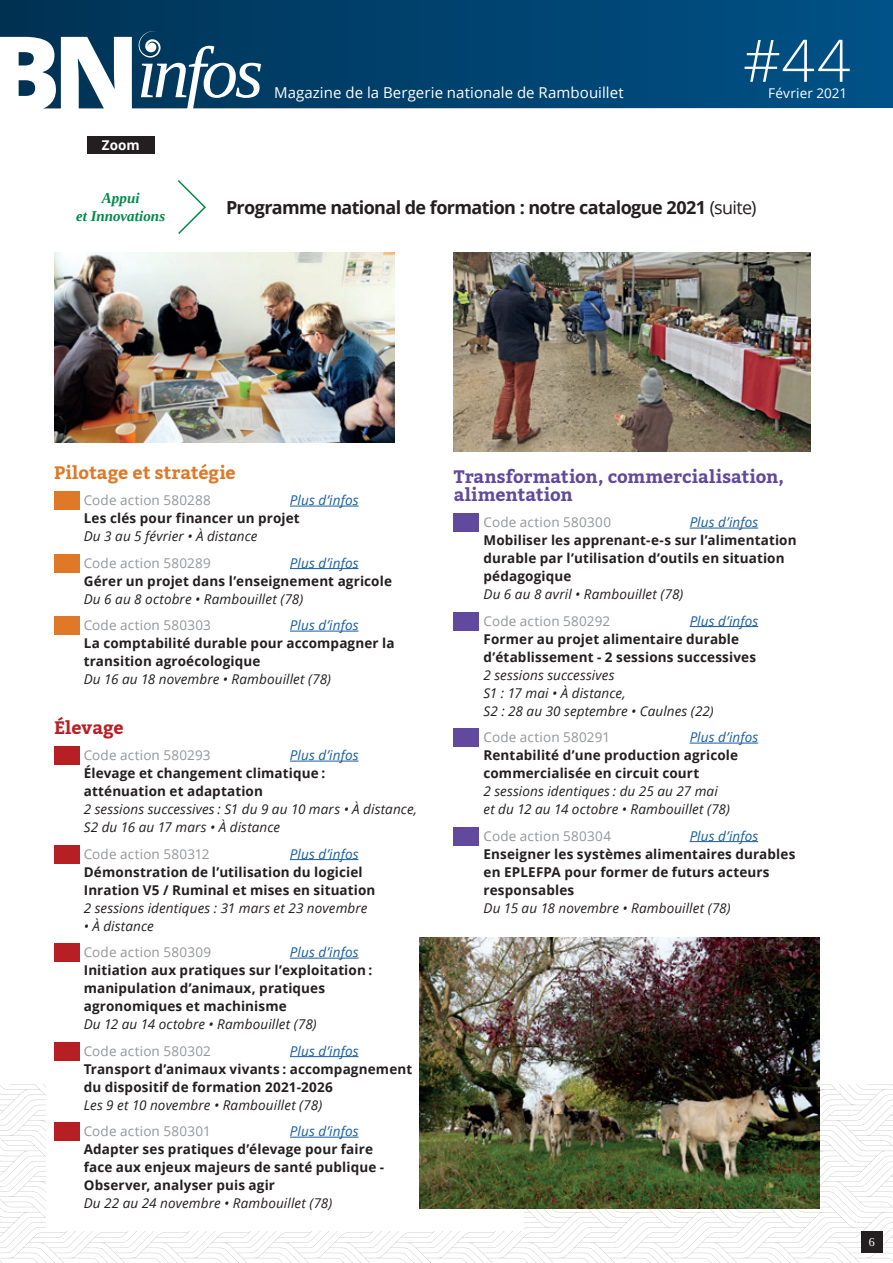
<style>
.page{position:relative;width:893px;height:1263px;background:#fff}
.page>*{position:absolute;margin:0;border:0;box-sizing:border-box;transform-origin:0 0}
.t1{font:800 104.55px "Open Sans";color:#fff}
.t2{font:300 58.5px "Open Sans";color:#fff}
.t3{font:700 18px "Open Sans";letter-spacing:-.035em;color:#231f20}
.t4{font:700 18px/18px "Kadwa";letter-spacing:-.005em;color:#61499e}
.t5{font:700 18px "Kadwa";letter-spacing:-.005em;color:#df7927}
.t6{font:700 18px "Kadwa";letter-spacing:-.005em;color:#b62024}
.t7{font:15px "Open Sans";letter-spacing:.005em;color:#fff}
.t8{font:italic 700 15px/18px "Tinos";letter-spacing:.005em;color:#008a4a;text-align:center}
.t9{font:700 13.5px/18px "Open Sans";letter-spacing:.01em;color:#231f20}
.t10{font:italic 13.5px/18px "Open Sans";letter-spacing:.01em;color:#231f20}
.t11{font:13.5px "Open Sans";letter-spacing:.01em;color:#939598}
.t12{font:italic 13.5px "Open Sans";letter-spacing:.005em;color:#175d9e}
.t13{font:13.5px "Open Sans";letter-spacing:.005em;color:#fff}
.t14{font:700 13.5px "Open Sans";color:#fff}
.t15{font:12px "Tinos";color:#fff}
.s1{font-weight:400}
</style>
<div class="page">
<svg style="left:0;top:1084px;width:893px;height:179px"></svg>
<div style="left:861px;top:1231px;width:21px;height:21px;background:#231f20"></div>
<div style="left:0;top:0;width:893px;height:108px;background:linear-gradient(to right,#003254,#005288)"></div>
<svg style="left:139px;top:31px;width:122px;height:78px"></svg>
<div style="left:87px;top:136px;width:68px;height:17px;background:#231f20"></div>
<div style="left:47px;top:1040px;width:477px;height:191px;background:#fff"></div>
<img style="left:454px;top:252px;width:356px;height:199px">
<img style="left:54px;top:252px;width:340px;height:190px">
<img style="left:420px;top:937px;width:399px;height:272px">
<hr style="left:690px;top:528px;width:68px;height:1px;background:#175d9e">
<hr style="left:690px;top:626px;width:68px;height:1px;background:#175d9e">
<hr style="left:690px;top:743px;width:68px;height:1px;background:#175d9e">
<hr style="left:690px;top:841px;width:68px;height:1px;background:#175d9e">
<div style="left:454px;top:513px;width:25px;height:18px;background:#61499e"></div>
<div style="left:454px;top:612px;width:25px;height:18px;background:#61499e"></div>
<div style="left:454px;top:728px;width:25px;height:18px;background:#61499e"></div>
<div style="left:454px;top:827px;width:25px;height:18px;background:#61499e"></div>
<hr style="left:290px;top:761px;width:69px;height:1px;background:#175d9e">
<hr style="left:290px;top:859px;width:69px;height:1px;background:#175d9e">
<hr style="left:290px;top:958px;width:69px;height:1px;background:#175d9e">
<hr style="left:290px;top:1056px;width:69px;height:1px;background:#175d9e">
<hr style="left:290px;top:1137px;width:69px;height:1px;background:#175d9e">
<div style="left:54px;top:746px;width:26px;height:18px;background:#b62024"></div>
<div style="left:54px;top:845px;width:26px;height:18px;background:#b62024"></div>
<div style="left:54px;top:943px;width:26px;height:18px;background:#b62024"></div>
<div style="left:54px;top:1042px;width:26px;height:18px;background:#b62024"></div>
<div style="left:54px;top:1122px;width:26px;height:18px;background:#b62024"></div>
<hr style="left:290px;top:506px;width:69px;height:1px;background:#175d9e">
<hr style="left:290px;top:568px;width:69px;height:1px;background:#175d9e">
<hr style="left:290px;top:631px;width:69px;height:1px;background:#175d9e">
<div style="left:54px;top:491px;width:26px;height:18px;background:#df7927"></div>
<div style="left:54px;top:554px;width:26px;height:18px;background:#df7927"></div>
<div style="left:54px;top:616px;width:26px;height:18px;background:#df7927"></div>
<svg style="left:177px;top:180px;width:29px;height:54px"></svg>
<h1 class="t1" style="left:-10px;top:-6px;width:151px">BN</h1>
<p class="t14" style="left:102px;top:135px;width:39px">Zoom</p>
<p class="t8" style="left:76px;top:189px;width:91px">Appui<br>et Innovations</p>
<p class="t7" style="left:274px;top:82px;width:351px">Magazine de la Bergerie nationale de Rambouillet</p>
<h2 class="t2" style="left:743px;top:20px;width:109px">#44</h2>
<p class="t13" style="left:768px;top:84px;width:81px">Février 2021</p>
<h3 class="t3" style="left:226px;top:195px;width:532px">Programme national de formation : notre catalogue 2021 <span class="s1">(suite)</span></h3>
<h3 class="t5" style="left:54px;top:462px;width:183px">Pilotage et stratégie</h3>
<p class="t11" style="left:84px;top:491px;width:129px">Code action 580288</p>
<p class="t12" style="left:290px;top:491px;width:70px">Plus d’infos</p>
<p class="t9" style="left:84px;top:509px;width:218px">Les clés pour financer un projet</p>
<p class="t10" style="left:84px;top:527px;width:175px">Du 3 au 5 février • À distance</p>
<p class="t11" style="left:84px;top:553px;width:128px">Code action 580289</p>
<p class="t12" style="left:290px;top:553px;width:70px">Plus d’infos</p>
<p class="t9" style="left:84px;top:571px;width:310px">Gérer un projet dans l’enseignement agricole</p>
<p class="t10" style="left:84px;top:589px;width:221px">Du 6 au 8 octobre • Rambouillet (78)</p>
<p class="t11" style="left:84px;top:616px;width:129px">Code action 580303</p>
<p class="t12" style="left:290px;top:616px;width:70px">Plus d’infos</p>
<p class="t9" style="left:84px;top:634px;width:312px">La comptabilité durable pour accompagner la transition agroécologique</p>
<p class="t10" style="left:84px;top:670px;width:249px">Du 16 au 18 novembre • Rambouillet (78)</p>
<h3 class="t6" style="left:54px;top:717px;width:71px">Élevage</h3>
<p class="t11" style="left:84px;top:746px;width:128px">Code action 580293</p>
<p class="t12" style="left:290px;top:746px;width:70px">Plus d’infos</p>
<p class="t9" style="left:84px;top:764px;width:243px">Élevage et changement climatique : atténuation et adaptation</p>
<p class="t10" style="left:84px;top:800px;width:335px">2 sessions successives : S1 du 9 au 10 mars • À distance,<br>S2 du 16 au 17 mars • À distance</p>
<p class="t11" style="left:84px;top:844px;width:127px">Code action 580312</p>
<p class="t12" style="left:290px;top:844px;width:70px">Plus d’infos</p>
<p class="t9" style="left:84px;top:862px;width:293px">Démonstration de l’utilisation du logiciel<br>Inration V5 / Ruminal et mises en situation</p>
<p class="t10" style="left:84px;top:898px;width:285px">2 sessions identiques : 31 mars et 23 novembre</p>
<p class="t10" style="left:84px;top:916px;width:72px">• À distance</p>
<p class="t11" style="left:84px;top:943px;width:129px">Code action 580309</p>
<p class="t12" style="left:290px;top:943px;width:70px">Plus d’infos</p>
<p class="t9" style="left:84px;top:961px;width:290px">Initiation aux pratiques sur l’exploitation : manipulation d’animaux, pratiques agronomiques et machinisme</p>
<p class="t10" style="left:84px;top:1015px;width:234px">Du 12 au 14 octobre • Rambouillet (78)</p>
<p class="t11" style="left:84px;top:1041px;width:129px">Code action 580302</p>
<p class="t12" style="left:290px;top:1041px;width:70px">Plus d’infos</p>
<p class="t9" style="left:84px;top:1059px;width:330px">Transport d’animaux vivants : accompagnement du dispositif de formation 2021-2026</p>
<p class="t10" style="left:84px;top:1095px;width:240px">Les 9 et 10 novembre • Rambouillet (78)</p>
<p class="t11" style="left:84px;top:1122px;width:129px">Code action 580301</p>
<p class="t12" style="left:290px;top:1122px;width:70px">Plus d’infos</p>
<p class="t9" style="left:84px;top:1140px;width:302px">Adapter ses pratiques d’élevage pour faire face aux enjeux majeurs de santé publique -<br>Observer, analyser puis agir</p>
<p class="t10" style="left:84px;top:1194px;width:250px">Du 22 au 24 novembre • Rambouillet (78)</p>
<h3 class="t4" style="left:454px;top:467px;width:332px">Transformation, commercialisation, alimentation</h3>
<p class="t11" style="left:483px;top:513px;width:129px">Code action 580300</p>
<p class="t12" style="left:690px;top:513px;width:70px">Plus d’infos</p>
<p class="t9" style="left:483px;top:531px;width:315px">Mobiliser les apprenant-e-s sur l’alimentation durable par l’utilisation d’outils en situation pédagogique</p>
<p class="t10" style="left:483px;top:585px;width:201px">Du 6 au 8 avril • Rambouillet (78)</p>
<p class="t11" style="left:483px;top:611px;width:128px">Code action 580292</p>
<p class="t12" style="left:690px;top:611px;width:70px">Plus d’infos</p>
<p class="t9" style="left:483px;top:629px;width:274px">Former au projet alimentaire durable d’établissement - 2 sessions successives</p>
<p class="t10" style="left:483px;top:665px;width:232px">2 sessions successives<br>S1 : 17 mai • À distance,<br>S2 : 28 au 30 septembre • Caulnes (22)</p>
<p class="t11" style="left:483px;top:728px;width:128px">Code action 580291</p>
<p class="t12" style="left:690px;top:728px;width:70px">Plus d’infos</p>
<p class="t9" style="left:483px;top:746px;width:256px">Rentabilité d’une production agricole commercialisée en circuit court</p>
<p class="t10" style="left:483px;top:782px;width:248px">2 sessions identiques : du 25 au 27 mai et du 12 au 14 octobre • Rambouillet (78)</p>
<p class="t11" style="left:483px;top:826px;width:129px">Code action 580304</p>
<p class="t12" style="left:690px;top:826px;width:70px">Plus d’infos</p>
<p class="t9" style="left:483px;top:844px;width:313px">Enseigner les systèmes alimentaires durables en EPLEFPA pour former de futurs acteurs responsables</p>
<p class="t10" style="left:483px;top:898px;width:249px">Du 15 au 18 novembre • Rambouillet (78)</p>
<p class="t15" style="left:869px;top:1234px;width:7px">6</p>
</div>
